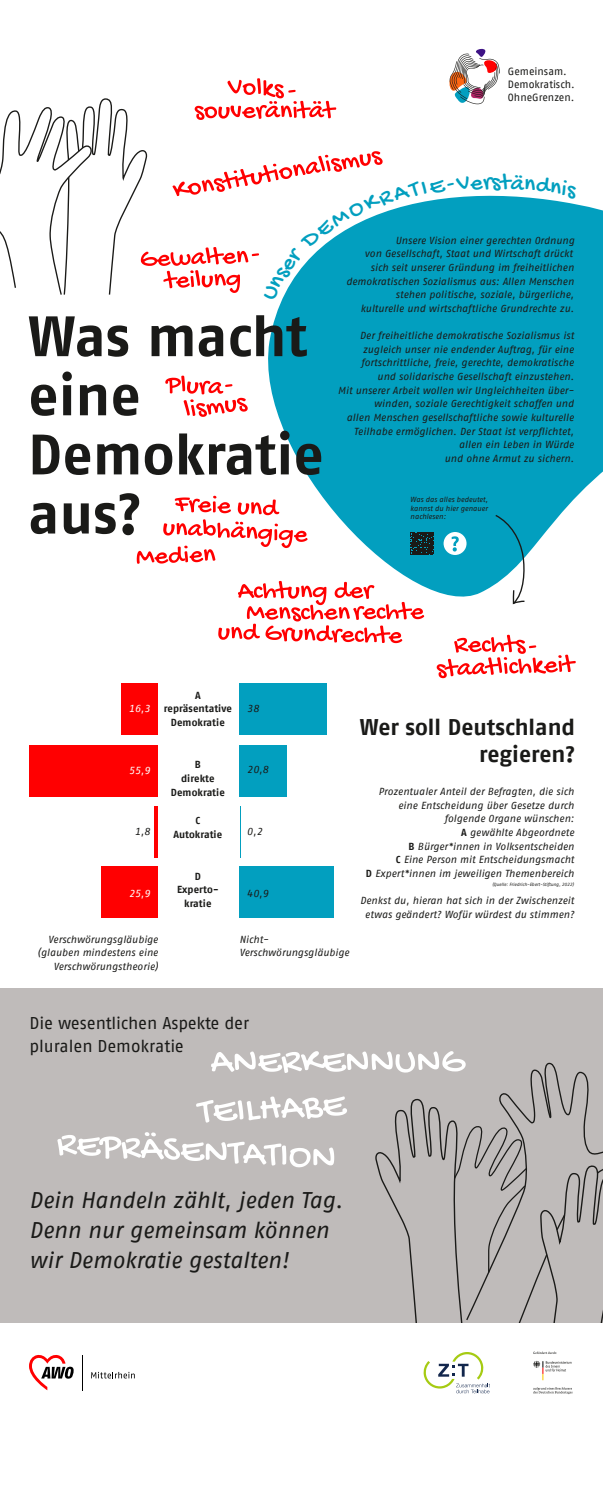
<style>
.page{position:relative;width:603px;height:1496px;background:#fff}
.page>*{position:absolute;margin:0;border:0;box-sizing:border-box;transform-origin:0 0}
.t1{font:700 56.83px/59.1px "AWO Fago Office";color:#1a1a18}
.t2{font:23.88px "Gochi Hand";color:#029fbf}
.t3{font:italic 22.65px/29.8px "AWO Fago Office";letter-spacing:-.005em;color:#1a1a18}
.t4{font:700 22.65px/27.2px "AWO Fago Office";color:#1a1a18;text-align:right}
.t5{font:17.05px/23.2px "AWO Fago Office";letter-spacing:-.01em;color:#1a1a18}
.t6{font:10.57px/12.7px "AWO Fago Office";color:#1a1a18}
.t7{font:italic 10.22px/13.6px "AWO Fago Office";letter-spacing:.005em;color:#1a1a18;text-align:right}
.t8{font:700 10.22px/13.6px "AWO Fago Office";letter-spacing:.005em;color:#1a1a18;text-align:center}
.t9{font:italic 10.22px "AWO Fago Office";color:#fff}
.t10{font:italic 7.38px/8.8px "AWO Fago Office";letter-spacing:-.005em;color:#1a1a18;text-align:justify}
.t11{font:italic 4.55px "AWO Fago Office";letter-spacing:.01em;color:#1a1a18}
.s1{font-weight:700;font-style:normal}
</style>
<div class="page">
<svg style="left:423px;top:1352px;width:66px;height:41px"></svg>
<svg style="left:29px;top:1354px;width:45px;height:36px"></svg>
<hr style="left:82px;top:1354px;width:1px;height:36px;background:#000">
<svg style="left:91px;top:1371px;width:44px;height:7px"></svg>
<svg style="left:533px;top:1351px;width:24px;height:3px"></svg>
<svg style="left:533px;top:1387px;width:39px;height:6px"></svg>
<svg style="left:533px;top:1360px;width:38px;height:20px"></svg>
<svg style="left:268px;top:204px;width:334px;height:413px;fill:#029fbf"></svg>
<div style="left:0;top:988px;width:602px;height:334px;background:#bfbbba"></div>
<svg style="left:410px;top:532px;width:23px;height:23px"></svg>
<svg style="left:443px;top:532px;width:23px;height:23px"></svg>
<svg style="left:218px;top:581px;width:206px;height:62px"></svg>
<svg style="left:137px;top:496px;width:170px;height:68px"></svg>
<svg style="left:436px;top:634px;width:139px;height:44px"></svg>
<svg style="left:165px;top:375px;width:82px;height:42px"></svg>
<div style="left:121px;top:683px;width:37px;height:51px;background:#ff0001"></div>
<div style="left:30px;top:745px;width:128px;height:51px;background:#ff0001"></div>
<hr style="left:154px;top:805px;width:4px;height:52px;background:#ff0001">
<div style="left:101px;top:866px;width:57px;height:52px;background:#ff0001"></div>
<div style="left:240px;top:683px;width:87px;height:51px;background:#029fbf"></div>
<div style="left:240px;top:745px;width:47px;height:51px;background:#029fbf"></div>
<hr style="left:240px;top:805px;width:1px;height:52px;background:#029fbf">
<div style="left:240px;top:866px;width:94px;height:52px;background:#029fbf"></div>
<svg style="left:493px;top:513px;width:33px;height:92px"></svg>
<svg style="left:57px;top:1051px;width:545px;height:271px"></svg>
<svg style="left:0;top:48px;width:576px;height:253px"></svg>
<p class="t6" style="left:507px;top:65px;width:68px">Gemeinsam.<br>Demokratisch.<br>OhneGrenzen.</p>
<h2 class="t2" style="left:483px;top:170px;width:10px">r</h2>
<h1 class="t1" style="left:28px;top:306px;width:297px">Was macht eine<br>Demokratie aus?</h1>
<p class="t7" style="left:346px;top:233px;width:230px">Unsere Vision einer gerechten Ordnung<br>von Gesellschaft, Staat und Wirtschaft drückt sich seit unserer Gründung im freiheitlichen demokratischen Sozialismus aus: Allen Menschen stehen politische, soziale, bürgerliche,<br>kulturelle und wirtschaftliche Grundrechte zu.</p>
<p class="t7" style="left:337px;top:329px;width:237px">Der freiheitliche demokratische Sozialismus ist zugleich unser nie endender Auftrag, für eine fortschrittliche, freie, gerechte, demokratische<br>und solidarische Gesellschaft einzustehen.<br>Mit unserer Arbeit wollen wir Ungleichheiten über&shy;winden, soziale Gerechtigkeit schaffen und<br>allen Menschen gesellschaftliche sowie kulturelle Teilhabe ermöglichen. Der Staat ist verpflichtet, allen ein Leben in Würde<br>und ohne Armut zu sichern.</p>
<p class="t10" style="left:410px;top:494px;width:79px">Was das alles bedeutet, kannst du hier genauer nachlesen:</p>
<p class="t9" style="left:129px;top:703px;width:23px">16,3</p>
<p class="t9" style="left:129px;top:764px;width:23px">55,9</p>
<p class="t7" style="left:135px;top:824px;width:17px">1,8</p>
<p class="t9" style="left:129px;top:887px;width:23px">25,9</p>
<p class="t8" style="left:164px;top:688px;width:69px">A repräsentative<br>Demokratie</p>
<p class="t8" style="left:171px;top:757px;width:55px">B<br>direkte<br>Demokratie</p>
<p class="t8" style="left:173px;top:814px;width:50px">C<br>Autokratie</p>
<p class="t8" style="left:177px;top:869px;width:43px">D<br>Experto&shy;kratie</p>
<p class="t7" style="left:247px;top:702px;width:13px">38</p>
<p class="t7" style="left:247px;top:763px;width:23px">20,8</p>
<p class="t7" style="left:247px;top:824px;width:17px">0,2</p>
<p class="t7" style="left:247px;top:886px;width:23px">40,9</p>
<h3 class="t4" style="left:360px;top:712px;width:217px">Wer soll Deutschland regieren?</h3>
<p class="t7" style="left:366px;top:784px;width:210px">Prozentualer Anteil der Befragten, die sich eine Entscheidung über Gesetze durch folgende Organe wünschen:<br><span class="s1">A</span> gewählte Abgeordnete<br><span class="s1">B</span> Bürger*innen in Volksentscheiden<br><span class="s1">C</span> Eine Person mit Entscheidungsmacht<br><span class="s1">D</span> Expert*innen im jeweiligen Themenbereich</p>
<p class="t7" style="left:360px;top:893px;width:215px;text-align:center">Denkst du, hieran hat sich in der Zwischenzeit etwas geändert? Wofür würdest du stimmen?</p>
<p class="t11" style="left:492px;top:881px;width:83px">(Quelle: Friedrich-Ebert-Stiftung, 2022)</p>
<p class="t7" style="left:37px;top:932px;width:122px">Verschwörungsgläubige (glauben mindestens eine<br>Verschwörungstheorie)</p>
<p class="t7" style="left:239px;top:932px;width:111px;text-align:left">Nicht-<br>Verschwörungsgläubige</p>
<h3 class="t5" style="left:30px;top:1010px;width:221px">Die wesentlichen Aspekte der pluralen Demokratie</h3>
<h3 class="t3" style="left:29px;top:1185px;width:315px">Dein Handeln zählt, jeden Tag.<br>Denn nur gemeinsam können wir Demokratie gestalten!</h3>
</div>
